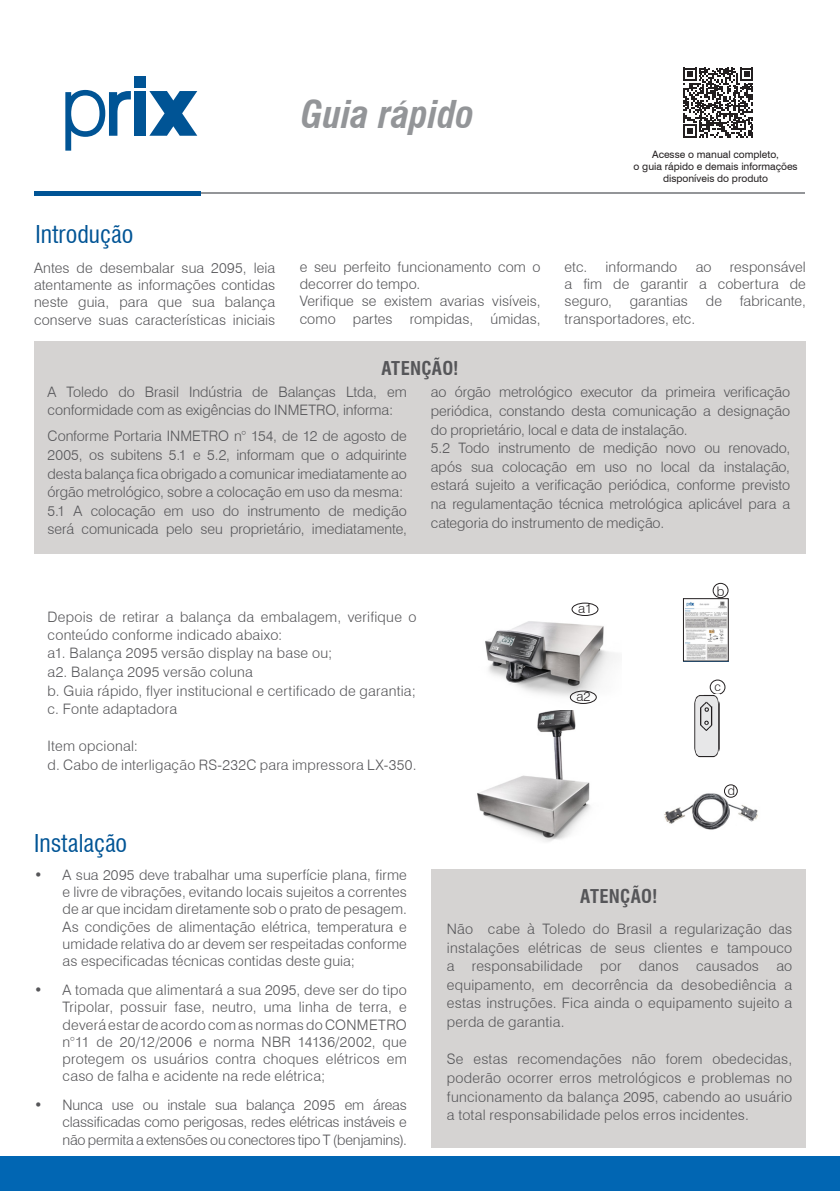
<style>
.page{position:relative;width:840px;height:1191px;background:#fff}
.page>*{position:absolute;margin:0;border:0;box-sizing:border-box;transform-origin:0 0}
.Normal_-_cópia{font:italic 700 condensed 37.4px "Swiss 721 BT";letter-spacing:-.005em;color:#939598}
.SuperTítulo{font:condensed 24px "Swiss 721 BT";color:#005495}
.Título{font:700 condensed 18.6px "Swiss 721 BT";letter-spacing:.01em;color:#565659}
.Texto{font:300 14.4px/17.2px "Swiss 721 BT";letter-spacing:.005em;color:#565659;text-align:justify}
.t1{font:300 13.2px "Swiss 721 BT";color:#231f20}
.t2{font:300 12.4px "Swiss 721 BT";color:#231f20}
.t3{font:10.2px/12.2px "Swiss 721 BT";color:#231f20;text-align:center}
</style>
<div class="page">
<img style="left:485px;top:609px;width:130px;height:95px">
<img style="left:664px;top:791px;width:94px;height:39px">
<img style="left:477px;top:710px;width:114px;height:132px">
<img style="left:685px;top:601px;width:41px;height:58px">
<div style="left:682px;top:598px;width:46px;height:63px;border:1px solid #231f20"></div>
<div style="left:134px;top:91px;width:12px;height:45px;background:#005495"></div>
<div style="left:134px;top:76px;width:12px;height:11px;background:#005495"></div>
<svg style="left:149px;top:91px;width:48px;height:45px"></svg>
<svg style="left:65px;top:90px;width:66px;height:61px"></svg>
<hr style="left:126px;top:192px;width:678px;height:2px;background:#939598">
<hr style="left:34px;top:192px;width:166px;height:4px;background:#005495">
<div style="left:0;top:1157px;width:839px;height:34px;background:#0166b3"></div>
<svg style="left:683px;top:68px;width:70px;height:70px"></svg>
<div style="left:712px;top:583px;width:16px;height:15px;border:1px solid #231f20;border-radius:50%"></div>
<div style="left:723px;top:784px;width:14px;height:13px;border:1px solid #231f20;border-radius:50%"></div>
<div style="left:569px;top:690px;width:27px;height:14px;border:1px solid #231f20;border-radius:50%"></div>
<div style="left:709px;top:679px;width:16px;height:16px;border:1px solid #231f20;border-radius:50%"></div>
<div style="left:34px;top:341px;width:771px;height:212px;background:#d5d3d2"></div>
<div style="left:431px;top:869px;width:374px;height:278px;background:#d5d3d2"></div>
<img style="left:694px;top:695px;width:24px;height:62px">
<div style="left:571px;top:602px;width:27px;height:14px;border:1px solid #231f20;border-radius:50%"></div>
<p class="Normal_-_cópia" style="left:301px;top:92px;width:174px">Guia rápido</p>
<p class="SuperTítulo" style="left:35px;top:219px;width:99px">Introdução</p>
<p class="Texto" style="left:34px;top:259px;width:243px">Antes de desembalar sua 2095, leia atentamente as informações contidas neste guia, para que sua balança conserve suas características iniciais</p>
<p class="Texto" style="left:299px;top:258px;width:242px">e seu perfeito funcionamento com o decorrer do tempo.</p>
<p class="Texto" style="left:299px;top:292px;width:242px">Verifique se existem avarias visíveis, como partes rompidas, úmidas,</p>
<p class="Título" style="left:381px;top:357px;width:79px">ATENÇÃO!</p>
<p class="t3" style="left:651px;top:148px;width:128px">Acesse o manual completo,</p>
<p class="t3" style="left:633px;top:160px;width:165px">o guia rápido e demais informações disponíveis do produto</p>
<p class="Texto" style="left:564px;top:258px;width:243px;text-indent:165px">responsável a fim de garantir a cobertura de seguro, garantias de fabricante, transportadores, etc.</p>
<p class="Texto" style="left:564px;top:258px;width:24px">etc.</p>
<p class="Texto" style="left:605px;top:258px;width:73px">informando</p>
<p class="Texto" style="left:695px;top:258px;width:17px">ao</p>
<p class="Texto" style="left:48px;top:383px;width:360px">A Toledo do Brasil Indústria de Balanças Ltda, em conformidade com as exigências do INMETRO, informa:</p>
<p class="Texto" style="left:48px;top:427px;width:360px;line-height:18.6px">Conforme Portaria INMETRO n° 154, de 12 de agosto de 2005, os subitens 5.1 e 5.2, informam que o adquirinte desta balança fica obrigado a comunicar imediatamente ao órgão metrológico, sobre a colocação em uso da mesma:</p>
<p class="Texto" style="left:48px;top:501px;width:360px;line-height:18.6px">5.1 A colocação em uso do instrumento de medição será comunicada pelo seu proprietário, imediatamente,</p>
<p class="Texto" style="left:430px;top:383px;width:360px;line-height:18.6px">ao órgão metrológico executor da primeira verificação periódica, constando desta comunicação a designação do proprietário, local e data de instalação.</p>
<p class="Texto" style="left:430px;top:438px;width:360px;line-height:18.6px">5.2 Todo instrumento de medição novo ou renovado, após sua colocação em uso no local da instalação, estará sujeito a verificação periódica, conforme previsto na regulamentação técnica metrológica aplicável para a categoria do instrumento de medição.</p>
<p class="Texto" style="left:48px;top:608px;width:370px">Depois de retirar a balança da embalagem, verifique o conteúdo conforme indicado abaixo:</p>
<p class="Texto" style="left:48px;top:644px;width:286px">a1. Balança 2095 versão display na base ou;</p>
<p class="Texto" style="left:48px;top:663px;width:206px">a2. Balança 2095 versão coluna</p>
<p class="Texto" style="left:48px;top:681px;width:369px">b. Guia rápido, flyer institucional e certificado de garantia;</p>
<p class="Texto" style="left:48px;top:700px;width:131px">c. Fonte adaptadora</p>
<p class="Texto" style="left:48px;top:737px;width:92px">Item opcional:</p>
<p class="Texto" style="left:48px;top:756px;width:370px">d. Cabo de interligação RS-232C para impressora LX-350.</p>
<p class="SuperTítulo" style="left:34px;top:828px;width:94px">Instalação</p>
<p class="Texto" style="left:63px;top:866px;width:345px;text-indent:-28px">• A sua 2095 deve trabalhar uma superfície plana, firme e livre de vibrações, evitando locais sujeitos a correntes de ar que incidam diretamente sob o prato de pesagem.<br>As condições de alimentação elétrica, temperatura e umidade relativa do ar devem ser respeitadas conforme as especificadas técnicas contidas deste guia;</p>
<p class="Texto" style="left:63px;top:981px;width:345px;text-indent:-28px">• A tomada que alimentará a sua 2095, deve ser do tipo Tripolar, possuir fase, neutro, uma linha de terra, e deverá estar de acordo com as normas do CONMETRO n°11 de 20/12/2006 e norma NBR 14136/2002, que protegem os usuários contra choques elétricos em caso de falha e acidente na rede elétrica;</p>
<p class="Texto" style="left:63px;top:1096px;width:345px;text-indent:-28px">• Nunca use ou instale sua balança 2095 em áreas classificadas como perigosas, redes elétricas instáveis e não permita a extensões ou conectores tipo T (benjamins).</p>
<p class="t1" style="left:577px;top:600px;width:16px">a1</p>
<p class="t1" style="left:576px;top:688px;width:16px">a2</p>
<p class="Título" style="left:580px;top:885px;width:79px">ATENÇÃO!</p>
<p class="t1" style="left:716px;top:583px;width:9px">b</p>
<p class="t2" style="left:714px;top:679px;width:8px">c</p>
<p class="t2" style="left:727px;top:783px;width:9px">d</p>
<p class="Texto" style="left:446px;top:919px;width:347px;line-height:18.6px">Não cabe à Toledo do Brasil a regularização das instalações elétricas de seus clientes e tampouco a responsabilidade por danos causados ao equipamento, em decorrência da desobediência a estas instruções. Fica ainda o equipamento sujeito a perda de garantia.</p>
<p class="Texto" style="left:446px;top:1049px;width:347px;line-height:18.6px">Se estas recomendações não forem obedecidas, poderão ocorrer erros metrológicos e problemas no funcionamento da balança 2095, cabendo ao usuário a total responsabilidade pelos erros incidentes.</p>
</div>
